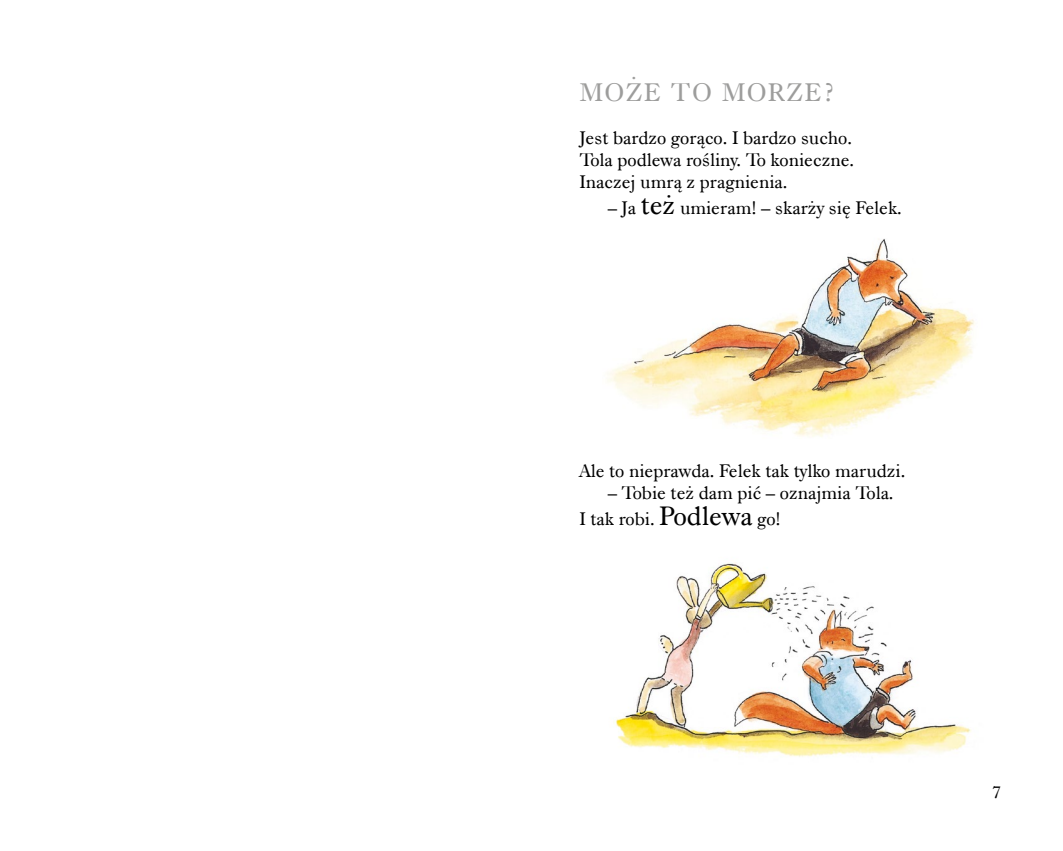
<style>
.page{position:relative;width:1063px;height:851px;background:#fff}
.page>*{position:absolute;margin:0;border:0;box-sizing:border-box;transform-origin:0 0}
.t1{font:26.25px "Dutch 766 EU";letter-spacing:.05em;color:#9d9d9c}
.t2{font:18.75px/21.9px "Dutch 766 EU";color:#000;text-align:justify}
.t3{font:17.5px "Dutch 766 EU";color:#000}
.s1{font-size:27.5px}
</style>
<div class="page">
<img style="left:607px;top:239px;width:368px;height:198px">
<img style="left:613px;top:562px;width:358px;height:195px">
<h1 class="t1" style="left:579px;top:75px;width:257px">MOŻE TO MORZE?</h1>
<p class="t2" style="left:579px;top:127px;width:276px">Jest bardzo gorąco. I bardzo sucho.<br>Tola podlewa rośliny. To konieczne.<br>Inaczej umrą z pragnienia.</p>
<p class="t2" style="left:608px;top:197px;width:296px">– Ja <span class="s1">też</span> umieram! – skarży się Felek.</p>
<p class="t2" style="left:579px;top:460px;width:328px">Ale to nieprawda. Felek tak tylko marudzi.</p>
<p class="t2" style="left:579px;top:479px;width:316px;line-height:26.2px;text-indent:28px">– Tobie też dam pić – oznajmia Tola.<br>I tak robi. <span class="s1">Podlewa</span> go!</p>
<p class="t3" style="left:992px;top:781px;width:10px">7</p>
</div>
